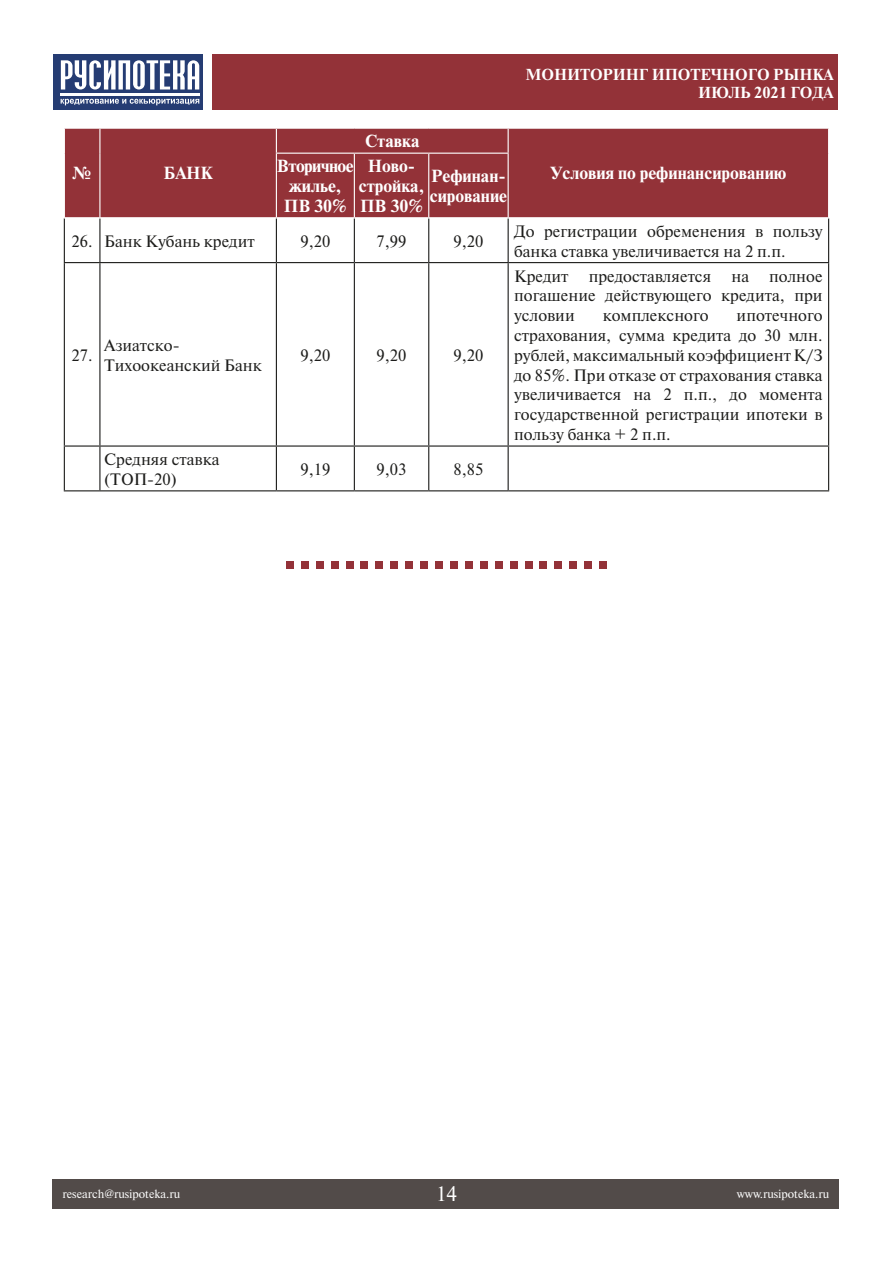
<style>
.page{position:relative;width:893px;height:1263px;background:#fff}
.page>*{position:absolute;margin:0;border:0;box-sizing:border-box;transform-origin:0 0}
.t1{font:21px "Newton C";color:#fff}
.Стиль_абзаца_2{font:16.5px/19.8px "Newton C";color:#1d1d1b}
.t2{font:700 16.5px/19.8px "Newton C";color:#fff}
.t3{font:700 16.5px/19.8px "Newton C";letter-spacing:-.03em;color:#fff;text-align:center}
.t4{font:700 15px/18px "Newton C";color:#fff;text-align:right}
.t5{font:12px "Newton C";color:#fff}
</style>
<div class="page">
<div style="left:52px;top:1180px;width:787px;height:29px;background:#524b49"></div>
<div style="left:213px;top:54px;width:625px;height:55px;background:#933238"></div>
<div style="left:53px;top:54px;width:150px;height:56px;background:#253c73"></div>
<svg style="left:61px;top:60px;width:138px;height:29px"></svg>
<hr style="left:60px;top:93px;width:139px;height:2px;background:#fff">
<svg style="left:61px;top:99px;width:138px;height:6px"></svg>
<div style="left:65px;top:129px;width:763px;height:88px;background:#933238"></div>
<hr style="left:64px;top:218px;width:1px;height:44px;background:#1d1d1b">
<hr style="left:99px;top:218px;width:1px;height:44px;background:#1d1d1b">
<hr style="left:276px;top:218px;width:1px;height:44px;background:#1d1d1b">
<hr style="left:354px;top:218px;width:1px;height:44px;background:#1d1d1b">
<hr style="left:428px;top:218px;width:1px;height:44px;background:#1d1d1b">
<hr style="left:508px;top:218px;width:1px;height:44px;background:#1d1d1b">
<hr style="left:828px;top:218px;width:1px;height:44px;background:#1d1d1b">
<hr style="left:64px;top:262px;width:36px;height:1px;background:#1d1d1b">
<hr style="left:64px;top:263px;width:1px;height:182px;background:#1d1d1b">
<hr style="left:100px;top:262px;width:176px;height:1px;background:#1d1d1b">
<hr style="left:99px;top:263px;width:1px;height:182px;background:#1d1d1b">
<hr style="left:276px;top:262px;width:78px;height:1px;background:#1d1d1b">
<hr style="left:276px;top:263px;width:1px;height:182px;background:#1d1d1b">
<hr style="left:354px;top:262px;width:75px;height:1px;background:#1d1d1b">
<hr style="left:354px;top:263px;width:1px;height:182px;background:#1d1d1b">
<hr style="left:429px;top:262px;width:79px;height:1px;background:#1d1d1b">
<hr style="left:428px;top:263px;width:1px;height:182px;background:#1d1d1b">
<hr style="left:508px;top:262px;width:321px;height:1px;background:#1d1d1b">
<hr style="left:508px;top:263px;width:1px;height:182px;background:#1d1d1b">
<hr style="left:828px;top:263px;width:1px;height:182px;background:#1d1d1b">
<hr style="left:64px;top:445px;width:36px;height:2px;background:#1d1d1b">
<hr style="left:64px;top:447px;width:1px;height:43px;background:#1d1d1b">
<hr style="left:100px;top:445px;width:176px;height:2px;background:#1d1d1b">
<hr style="left:99px;top:447px;width:1px;height:43px;background:#1d1d1b">
<hr style="left:276px;top:445px;width:78px;height:2px;background:#1d1d1b">
<hr style="left:276px;top:447px;width:1px;height:43px;background:#1d1d1b">
<hr style="left:354px;top:445px;width:75px;height:2px;background:#1d1d1b">
<hr style="left:354px;top:447px;width:1px;height:43px;background:#1d1d1b">
<hr style="left:429px;top:445px;width:79px;height:2px;background:#1d1d1b">
<hr style="left:428px;top:447px;width:1px;height:43px;background:#1d1d1b">
<hr style="left:508px;top:445px;width:321px;height:2px;background:#1d1d1b">
<hr style="left:508px;top:447px;width:1px;height:43px;background:#1d1d1b">
<hr style="left:828px;top:447px;width:1px;height:43px;background:#1d1d1b">
<hr style="left:64px;top:490px;width:36px;height:1px;background:#1d1d1b">
<hr style="left:100px;top:490px;width:176px;height:1px;background:#1d1d1b">
<hr style="left:276px;top:490px;width:78px;height:1px;background:#1d1d1b">
<hr style="left:354px;top:490px;width:75px;height:1px;background:#1d1d1b">
<hr style="left:429px;top:490px;width:79px;height:1px;background:#1d1d1b">
<hr style="left:508px;top:490px;width:321px;height:1px;background:#1d1d1b">
<svg style="left:64px;top:129px;width:1px;height:24px"></svg>
<svg style="left:99px;top:129px;width:1px;height:24px"></svg>
<hr style="left:99px;top:153px;width:1px;height:64px;background:#fff">
<svg style="left:276px;top:129px;width:1px;height:24px"></svg>
<svg style="left:508px;top:129px;width:1px;height:24px"></svg>
<svg style="left:828px;top:129px;width:1px;height:24px"></svg>
<hr style="left:276px;top:153px;width:78px;height:1px;background:#fff">
<hr style="left:276px;top:154px;width:1px;height:63px;background:#fff">
<hr style="left:354px;top:153px;width:75px;height:1px;background:#fff">
<hr style="left:354px;top:154px;width:1px;height:63px;background:#fff">
<hr style="left:429px;top:153px;width:80px;height:1px;background:#fff">
<hr style="left:428px;top:154px;width:1px;height:63px;background:#fff">
<hr style="left:508px;top:154px;width:1px;height:63px;background:#fff">
<div style="left:286px;top:561px;width:7px;height:7px;background:#933238"></div>
<div style="left:301px;top:561px;width:7px;height:7px;background:#933238"></div>
<div style="left:316px;top:561px;width:7px;height:7px;background:#933238"></div>
<div style="left:331px;top:561px;width:7px;height:7px;background:#933238"></div>
<div style="left:346px;top:561px;width:7px;height:7px;background:#933238"></div>
<div style="left:361px;top:561px;width:7px;height:7px;background:#933238"></div>
<div style="left:376px;top:561px;width:7px;height:7px;background:#933238"></div>
<div style="left:391px;top:561px;width:7px;height:7px;background:#933238"></div>
<div style="left:406px;top:561px;width:7px;height:7px;background:#933238"></div>
<div style="left:421px;top:561px;width:7px;height:7px;background:#933238"></div>
<div style="left:436px;top:561px;width:7px;height:7px;background:#933238"></div>
<div style="left:450px;top:561px;width:7px;height:7px;background:#933238"></div>
<div style="left:465px;top:561px;width:7px;height:7px;background:#933238"></div>
<div style="left:480px;top:561px;width:7px;height:7px;background:#933238"></div>
<div style="left:495px;top:561px;width:7px;height:7px;background:#933238"></div>
<div style="left:510px;top:561px;width:7px;height:7px;background:#933238"></div>
<div style="left:525px;top:561px;width:7px;height:7px;background:#933238"></div>
<div style="left:540px;top:561px;width:7px;height:7px;background:#933238"></div>
<div style="left:555px;top:561px;width:7px;height:7px;background:#933238"></div>
<div style="left:570px;top:561px;width:7px;height:7px;background:#933238"></div>
<div style="left:585px;top:561px;width:7px;height:7px;background:#933238"></div>
<div style="left:600px;top:561px;width:7px;height:7px;background:#933238"></div>
<p class="t2" style="left:72px;top:164px;width:21px">№</p>
<p class="t2" style="left:164px;top:164px;width:51px">БАНК</p>
<p class="t2" style="left:365px;top:131px;width:56px">Ставка</p>
<p class="t3" style="left:277px;top:156px;width:78px">Вторичное жилье,</p>
<p class="t2" style="left:284px;top:196px;width:64px">ПВ 30%</p>
<p class="t2" style="left:368px;top:156px;width:49px">Ново-</p>
<p class="t2" style="left:359px;top:176px;width:67px">стройка,<br>ПВ 30%</p>
<p class="t2" style="left:430px;top:166px;width:79px">Рефинан&shy;сирование</p>
<p class="t4" style="left:526px;top:65px;width:309px">МОНИТОРИНГ ИПОТЕЧНОГО РЫНКА<br>ИЮЛЬ 2021 ГОДА</p>
<p class="t2" style="left:550px;top:164px;width:238px">Условия по рефинансированию</p>
<p class="Стиль_абзаца_2" style="left:72px;top:231px;width:23px">26.</p>
<p class="Стиль_абзаца_2" style="left:104px;top:231px;width:152px">Банк Кубань кредит</p>
<p class="Стиль_абзаца_2" style="left:300px;top:231px;width:31px">9,20</p>
<p class="Стиль_абзаца_2" style="left:377px;top:231px;width:31px">7,99</p>
<p class="Стиль_абзаца_2" style="left:453px;top:231px;width:31px">9,20</p>
<p class="Стиль_абзаца_2" style="left:514px;top:221px;width:310px">До регистрации обременения в пользу банка ставка увеличивается на 2 п.п.</p>
<p class="Стиль_абзаца_2" style="left:72px;top:345px;width:23px">27.</p>
<p class="Стиль_абзаца_2" style="left:104px;top:335px;width:159px">Азиатско-<br>Тихоокеанский Банк</p>
<p class="Стиль_абзаца_2" style="left:300px;top:345px;width:31px">9,20</p>
<p class="Стиль_абзаца_2" style="left:377px;top:345px;width:31px">9,20</p>
<p class="Стиль_абзаца_2" style="left:453px;top:345px;width:31px">9,20</p>
<p class="Стиль_абзаца_2" style="left:104px;top:450px;width:117px">Средняя ставка (ТОП-20)</p>
<p class="Стиль_абзаца_2" style="left:300px;top:459px;width:31px">9,19</p>
<p class="Стиль_абзаца_2" style="left:377px;top:459px;width:31px">9,03</p>
<p class="Стиль_абзаца_2" style="left:453px;top:459px;width:31px">8,85</p>
<p class="Стиль_абзаца_2" style="left:514px;top:266px;width:310px;text-align:justify">Кредит предоставляется на полное погашение действующего кредита, при условии</p>
<p class="Стиль_абзаца_2" style="left:514px;top:306px;width:310px;text-align:justify;text-indent:222px">ипотечного страхования, сумма кредита до 30 млн. рублей, максимальный коэффициент К/З до 85%. При отказе от страхования ставка увеличивается на 2 п.п., до момента государственной регистрации ипотеки в пользу банка + 2 п.п.</p>
<p class="Стиль_абзаца_2" style="left:603px;top:306px;width:107px">комплексного</p>
<p class="t1" style="left:436px;top:1182px;width:22px">14</p>
<p class="t5" style="left:63px;top:1187px;width:119px">research@rusipoteka.ru</p>
<p class="t5" style="left:737px;top:1187px;width:94px">www.rusipoteka.ru</p>
</div>
